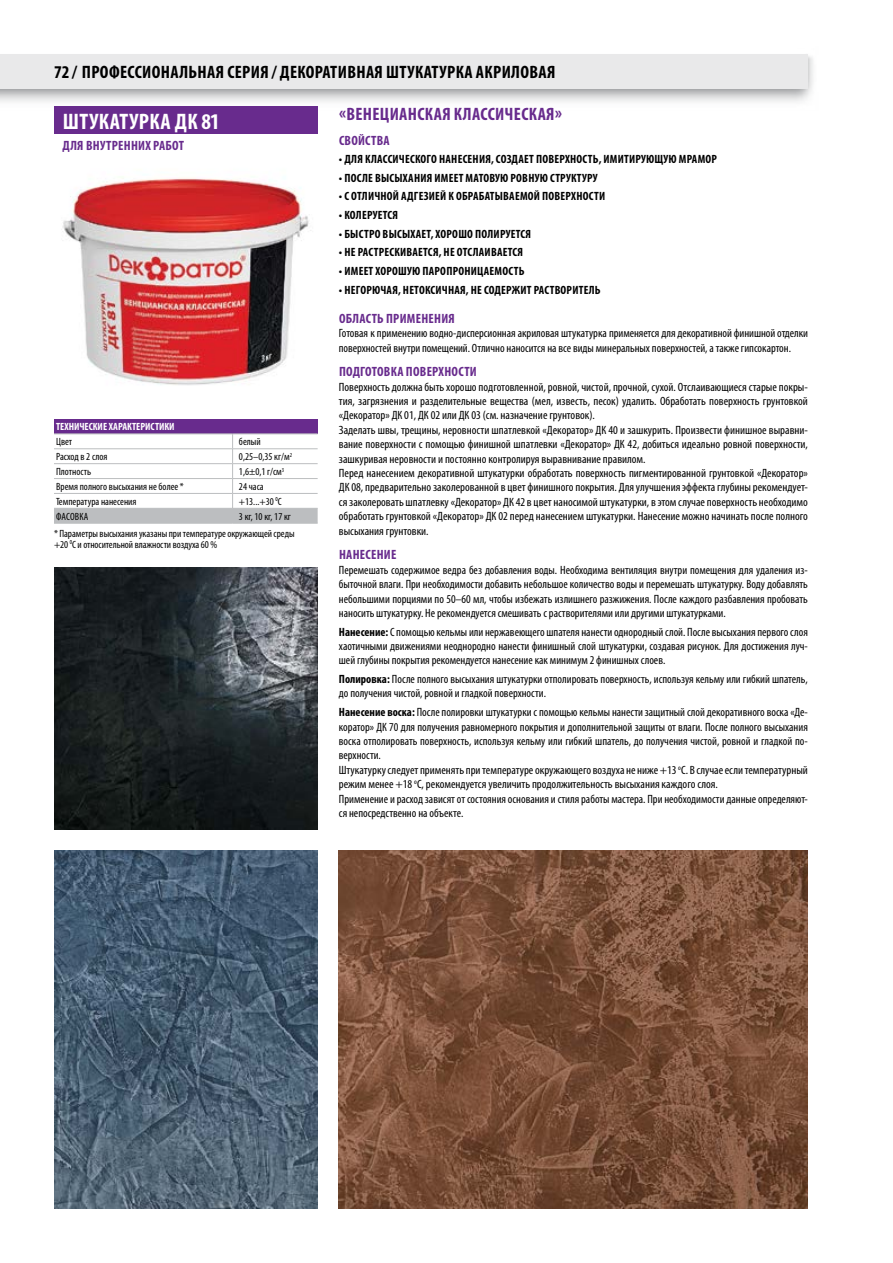
<style>
.page{position:relative;width:893px;height:1263px;background:#fff}
.page>*{position:absolute;margin:0;border:0;box-sizing:border-box;transform-origin:0 0}
.t1{font:700 condensed 22.5px "Myriad Pro";letter-spacing:.03em;color:#fff}
.t2{font:700 condensed 18px "Myriad Pro";letter-spacing:.02em;color:#000}
.t3{font:700 condensed 18px "Myriad Pro";letter-spacing:.055em;color:#682b8d}
.t4{font:700 condensed 13.5px "Myriad Pro";letter-spacing:.02em;color:#682b8d}
.t5{font:condensed 12px/14.4px "Myriad Pro";color:#000}
.t6{font:700 condensed 12px "Myriad Pro";letter-spacing:.02em;color:#000}
.t7{font:condensed 10.5px/10.5px "Myriad Pro";letter-spacing:-.005em;color:#000}
.t8{font:700 condensed 10.5px "Myriad Pro";color:#fff}
.s1{font-weight:700}
</style>
<div class="page">
<div style="left:0;top:54px;width:808px;height:34px;background:#e9e9ea"></div>
<div style="left:54px;top:419px;width:264px;height:15px;background:#682b8d"></div>
<svg style="left:54px;top:434px;width:264px;height:89px"></svg>
<hr style="left:54px;top:523px;width:179px;height:1px;background:#bcbec0">
<hr style="left:233px;top:523px;width:85px;height:1px;background:#bcbec0">
<div style="left:54px;top:106px;width:264px;height:28px;background:#682b8d"></div>
<img style="left:62px;top:177px;width:249px;height:208px">
<img style="left:339px;top:850px;width:469px;height:359px">
<img style="left:54px;top:850px;width:264px;height:359px">
<img style="left:54px;top:568px;width:264px;height:261px">
<h2 class="t2" style="left:54px;top:61px;width:449px">72 / профессиональная серия / ДЕКОРАТИВНАЯ ШТУКАТУРКА АКРИЛО</h2>
<h2 class="t2" style="left:529px;top:61px;width:18px">ВАЯ</h2>
<h1 class="t1" style="left:63px;top:107px;width:158px">ШТУКАТУРКА дк 81</h1>
<p class="t4" style="left:63px;top:137px;width:63px">для внутренни</p>
<p class="t4" style="left:145px;top:137px;width:40px">х работ</p>
<p class="t8" style="left:56px;top:420px;width:120px">ТЕХНИЧЕСКИЕ ХАРАКТЕРИСТИКИ</p>
<p class="t7" style="left:56px;top:436px;width:18px">Цвет</p>
<p class="t7" style="left:239px;top:436px;width:23px">белый</p>
<p class="t7" style="left:56px;top:451px;width:53px">Расход в 2 слоя</p>
<p class="t7" style="left:239px;top:451px;width:55px">0,25–0,35 кг/м<sup>2</sup></p>
<p class="t7" style="left:56px;top:466px;width:37px">Плотность</p>
<p class="t7" style="left:239px;top:466px;width:47px">1,6±0,1 г/см<sup>3</sup></p>
<p class="t7" style="left:56px;top:481px;width:129px">Время полного высыхания не более *</p>
<p class="t7" style="left:239px;top:481px;width:26px">24 часа</p>
<p class="t7" style="left:56px;top:496px;width:82px">Температура нанесения</p>
<p class="t7" style="left:239px;top:496px;width:44px">+13...+30 <sup>0</sup>С</p>
<p class="t7" style="left:56px;top:511px;width:16px">Фасовк</p>
<p class="t7" style="left:84px;top:511px;width:6px">а</p>
<p class="t7" style="left:239px;top:511px;width:53px">3 кг, 10 кг, 17 кг</p>
<p class="t7" style="left:54px;top:528px;width:242px">* Параметры высыхания указаны при температуре окружающей среды +20 <sup>0</sup>C и относительной влажности воздуха 60 %</p>
<h2 class="t3" style="left:339px;top:103px;width:224px">«Венецианская классическая»</h2>
<p class="t4" style="left:339px;top:132px;width:52px">СВОЙСТВА</p>
<p class="t6" style="left:339px;top:152px;width:380px">• ДЛЯ КЛАССИЧЕСКОГО НАНЕСЕНИЯ, Создает поверхность, имитирующую мрамор</p>
<p class="t6" style="left:339px;top:170px;width:12px">• После</p>
<p class="t6" style="left:375px;top:170px;width:41px">высыхания</p>
<p class="t6" style="left:435px;top:170px;width:165px">имеет матовую ровную структуру</p>
<p class="t6" style="left:339px;top:189px;width:31px">• С отлично</p>
<p class="t6" style="left:393px;top:189px;width:15px">й адге</p>
<p class="t6" style="left:424px;top:189px;width:182px">зией к обрабатываемой поверхности</p>
<p class="t6" style="left:339px;top:208px;width:55px">• Коле руется</p>
<p class="t6" style="left:339px;top:226px;width:188px">• Быстро высыхает, Хорошо поли руется</p>
<p class="t6" style="left:339px;top:245px;width:52px">• Не растрески</p>
<p class="t6" style="left:406px;top:245px;width:68px">вается, Не отслаи</p>
<p class="t6" style="left:491px;top:245px;width:28px">вается</p>
<p class="t6" style="left:339px;top:264px;width:187px">• Имеет хорошую паропрони цаемость</p>
<p class="t6" style="left:339px;top:282px;width:87px">• НегорючаЯ, нетоксична</p>
<p class="t6" style="left:460px;top:282px;width:31px">Я, Не соде</p>
<p class="t6" style="left:506px;top:282px;width:96px">ржит растворител ь</p>
<p class="t4" style="left:339px;top:310px;width:117px">ОБЛАСТЬ ПРИМЕНЕНИЯ</p>
<p class="t5" style="left:339px;top:326px;width:470px">Готовая к применению водно-дисперсионная акриловая штукатурка применяется для декоративной финишной отделки поверхностей внутри помещений. Отлично наносится на все виды минеральных поверхностей, а также гипсокартон.</p>
<p class="t4" style="left:339px;top:363px;width:8px">Подго</p>
<p class="t4" style="left:372px;top:363px;width:105px">товка поверхности</p>
<p class="t5" style="left:339px;top:379px;width:471px">Поверхность должна быть хорошо подготовленной, ровной, чистой, прочной, сухой. Отслаивающиеся старые покры&shy;тия, загрязнения и разделительные вещества (мел, известь, песок) удалить. Обработать поверхность грунтовкой «Декоратор» ДК 01, ДК 02 или ДК 03 (см. назначение грунтовок).<br>Заделать швы, трещины, неровности шпатлевкой «Декоратор» ДК 40 и зашкурить. Произвести финишное выравни&shy;вание поверхности с помощью финишной шпатлевки «Декоратор» ДК 42, добиться идеально ровной поверхности, зашкуривая неровности и постоянно контролируя выравнивание правилом.<br>Перед нанесением декоративной штукатурки обработать поверхность пигментированной грунтовкой «Декоратор» ДК 08, предварительно заколерованной в цвет финишного покрытия. Для улучшения эффекта глубины рекомендует&shy;ся заколеровать шпатлевку «Декоратор» ДК 42 в цвет наносимой штукатурки, в этом случае поверхность необходимо обработать грунтовкой «Декоратор» ДК 02 перед нанесением штукатурки. Нанесение можно начинать после полного высыхания грунтовки.</p>
<p class="t4" style="left:339px;top:546px;width:8px">НАНЕСЕНИЕ</p>
<p class="t5" style="left:339px;top:562px;width:470px;text-align:justify">Перемешать содержимое ведра без добавления воды. Необходима вентиляция внутри помещения для удаления из&shy;быточной влаги. При необходимости добавить небольшое количество воды и перемешать штукатурку. Воду добавлять небольшими порциями по 50–60 мл, чтобы избежать излишнего разжижения. После каждого разбавления пробовать наносить штукатурку. Не рекомендуется смешивать с растворителями или другими штукатурками.</p>
<p class="t5" style="left:339px;top:624px;width:470px;text-align:justify"><span class="s1">Нанесение:</span> С помощью кельмы или нержавеющего шпателя нанести однородный слой. После высыхания первого слоя хаотичными движениями неоднородно нанести финишный слой штукатурки, создавая рисунок. Для достижения луч&shy;шей глубины покрытия рекомендуется нанесение как минимум 2 финишных слоев.</p>
<p class="t5" style="left:339px;top:672px;width:470px"><span class="s1">Полировка:</span> После полного высыхания штукатурки отполировать поверхность, используя кельму или гибкий шпатель, до получения чистой, ровной и гладкой поверхности.</p>
<p class="t5" style="left:339px;top:705px;width:471px"><span class="s1">Нанесение воска:</span> После полировки штукатурки с помощью кельмы нанести защитный слой декоративного воска «Де&shy;коратор» ДК 70 для получения равномерного покрытия и дополнительной защиты от влаги. После полного высыхания воска отполировать поверхность, используя кельму или гибкий шпатель, до получения чистой, ровной и гладкой по&shy;верхности.<br>Штукатурку следует применять при температуре окружающего воздуха не ниже +13 <sup>о</sup>С. В случае если температурный режим менее +18 <sup>о</sup>С, рекомендуется увеличить продолжительность высыхания каждого слоя.<br>Применение и расход зависят от состояния основания и стиля работы мастера. При необходимости данные определяют&shy;ся непосредственно на объекте.</p>
</div>
